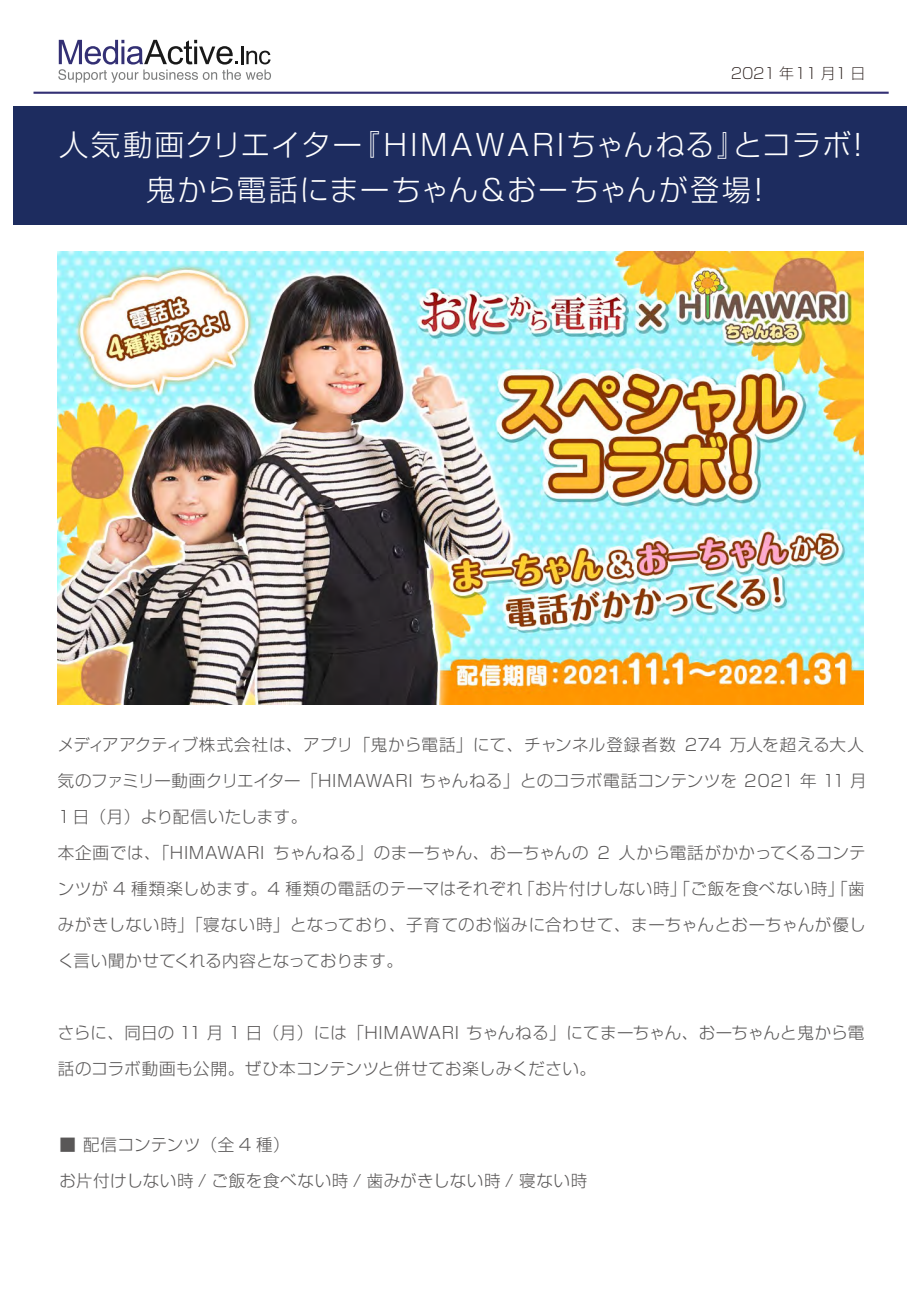
<style>
.page{position:relative;width:919px;height:1289px;background:#fff}
.page>*{position:absolute;margin:0;border:0;box-sizing:border-box;transform-origin:0 0}
.t1{font:300 29.25px/45px "Shin Go Pro";letter-spacing:.06em;color:#fff;text-align:center}
.t2{font:300 16.5px/36px "Shin Go Pro";letter-spacing:.025em;color:#595757}
.t3{font:300 expanded 15px "Shin Go Pro";letter-spacing:-.02em;color:#231815}
</style>
<div class="page">
<div style="left:13px;top:106px;width:893px;height:118px;background:#1d2c5f"></div>
<svg style="left:58px;top:40px;width:213px;height:43px"></svg>
<hr style="left:33px;top:92px;width:855px;height:2px;background:#333074">
<img style="left:58px;top:251px;width:805px;height:453px">
<p class="t3" style="left:730px;top:61px;width:136px">2021 年11 月1 日</p>
<h1 class="t1" style="left:59px;top:119px;width:814px">人気動画クリエイター『HIMAWARIちゃんねる』とコラボ！鬼から電話にまーちゃん＆おーちゃんが登場！</h1>
<p class="t2" style="left:58px;top:724px;width:810px">メディアアクティブ株式会社は、アプリ「鬼から電話」にて、チャンネル登録者数 274 万人を超える大人気のファミリー動画クリエイター「HIMAWARI ちゃんねる」とのコラボ電話コンテンツを 2021 年 11 月1日（月）より配信いたします。<br>本企画では、「HIMAWARI ちゃんねる」のまーちゃん、おーちゃんの 2 人から電話がかかってくるコンテンツが 4 種類楽しめます。4 種類の電話のテーマはそれぞれ「お片付けしない時」「ご飯を食べない時」「歯みがきしない時」「寝ない時」となっており、子育てのお悩みに合わせて、まーちゃんとおーちゃんが優しく言い聞かせてくれる内容となっております。</p>
<p class="t2" style="left:58px;top:1012px;width:808px">さらに、同日の 11 月 1 日（月）には「HIMAWARI ちゃんねる」にてまーちゃん、おーちゃんと鬼から電話のコラボ動画も公開。ぜひ本コンテンツと併せてお楽しみください。</p>
<p class="t2" style="left:59px;top:1124px;width:529px">■ 配信コンテンツ（全 4 種）<br>お片付けしない時 / ご飯を食べない時 / 歯みがきしない時 / 寝ない時</p>
</div>
